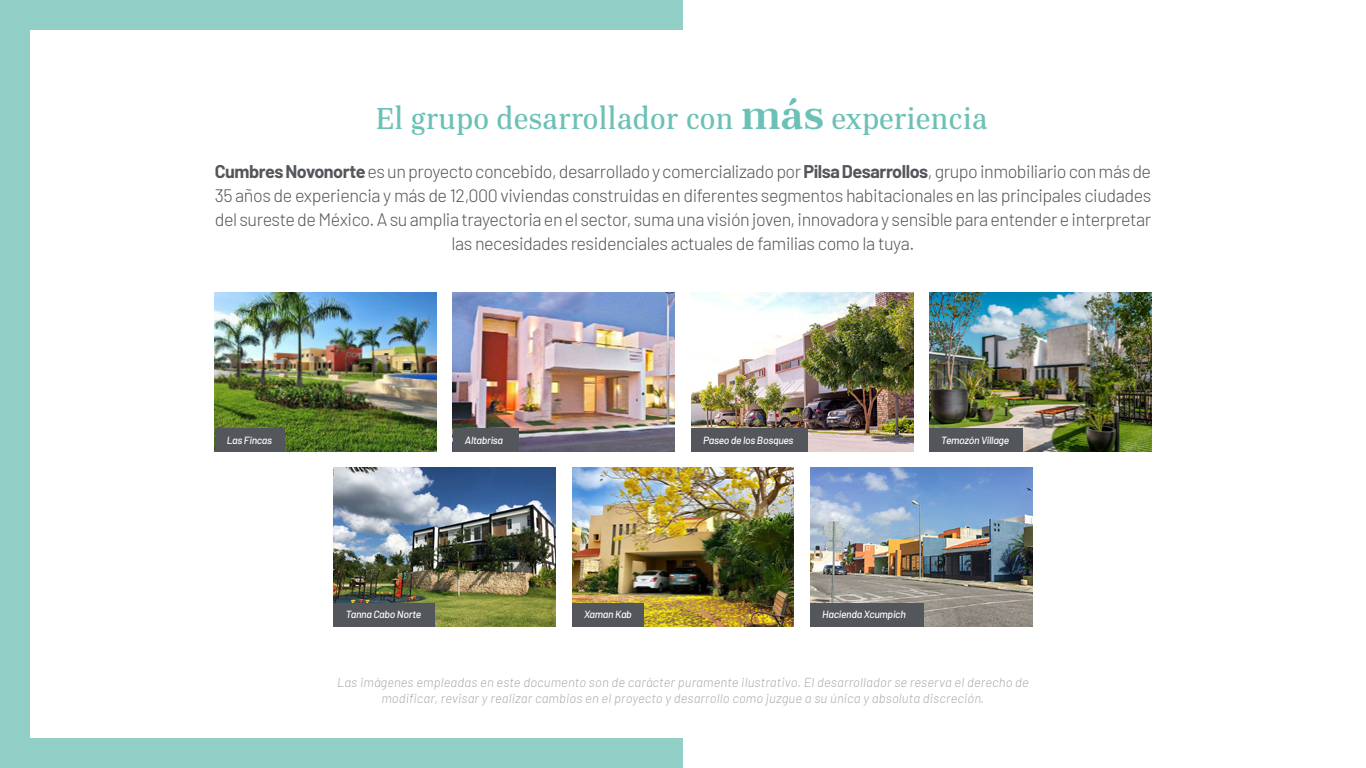
<style>
.page{position:relative;width:1366px;height:768px;background:#fff}
.page>*{position:absolute;margin:0;border:0;box-sizing:border-box;transform-origin:0 0}
.t1{font:30px "Avila";color:#6bc1b6}
.t2{font:300 18px/24px "Barlow";letter-spacing:-.025em;color:#53565a;text-align:center}
.t3{font:italic 300 13px/16px "Barlow";letter-spacing:.01em;color:#a9abad;text-align:center}
.t4{font:italic 500 10.4px "Barlow";letter-spacing:-.025em;color:#fff}
.s1{font-weight:700;font-size:40px}
.s2{font-weight:700}
</style>
<div class="page">
<div style="left:0;top:0;width:683px;height:768px;background:#92cfc7"></div>
<div style="left:30px;top:30px;width:1306px;height:708px;background:#fff"></div>
<img style="left:215px;top:293px;width:222px;height:159px">
<img style="left:453px;top:293px;width:222px;height:159px">
<img style="left:691px;top:293px;width:222px;height:159px">
<img style="left:929px;top:293px;width:222px;height:159px">
<div style="left:215px;top:429px;width:70px;height:23px;background:#53565a"></div>
<div style="left:453px;top:429px;width:66px;height:23px;background:#53565a"></div>
<div style="left:691px;top:429px;width:116px;height:23px;background:#53565a"></div>
<div style="left:929px;top:429px;width:94px;height:23px;background:#53565a"></div>
<img style="left:572px;top:467px;width:222px;height:159px">
<img style="left:810px;top:467px;width:222px;height:159px">
<div style="left:572px;top:603px;width:72px;height:23px;background:#53565a"></div>
<div style="left:810px;top:603px;width:114px;height:23px;background:#53565a"></div>
<img style="left:334px;top:467px;width:222px;height:159px">
<div style="left:334px;top:603px;width:101px;height:23px;background:#53565a"></div>
<h1 class="t1" style="left:376px;top:100px;width:614px">El grupo desarrollador con <span class="s1">más</span> experiencia</h1>
<p class="t2" style="left:215px;top:158px;width:938px"><span class="s2">Cumbres Novonorte</span> es un proyecto concebido, desarrollado y comercializado por <span class="s2">Pilsa Desarrollos</span>, grupo inmobiliario con más de 35 años de experiencia y más de 12,000 viviendas construidas en diferentes segmentos habitacionales en las principales ciudades del sureste de México. A su amplia trayectoria en el sector, suma una visión joven, innovadora y sensible para entender e interpretar las necesidades residenciales actuales de familias como la tuya.</p>
<p class="t4" style="left:227px;top:432px;width:47px">Las Fincas</p>
<p class="t4" style="left:465px;top:432px;width:40px">Altabrisa</p>
<p class="t4" style="left:703px;top:432px;width:92px">Paseo de los Bosques</p>
<p class="t4" style="left:941px;top:432px;width:69px">Temozón Village</p>
<p class="t4" style="left:346px;top:607px;width:77px">Tanna Cabo Norte</p>
<p class="t4" style="left:584px;top:607px;width:49px">Xaman Kab</p>
<p class="t4" style="left:822px;top:607px;width:85px">Hacienda Xcumpich</p>
<p class="t3" style="left:337px;top:673px;width:693px">Las imágenes empleadas en este documento son de carácter puramente ilustrativo. El desarrollador se reserva el derecho de modificar, revisar y realizar cambios en el proyecto y desarrollo como juzgue a su única y absoluta discreción.</p>
</div>
